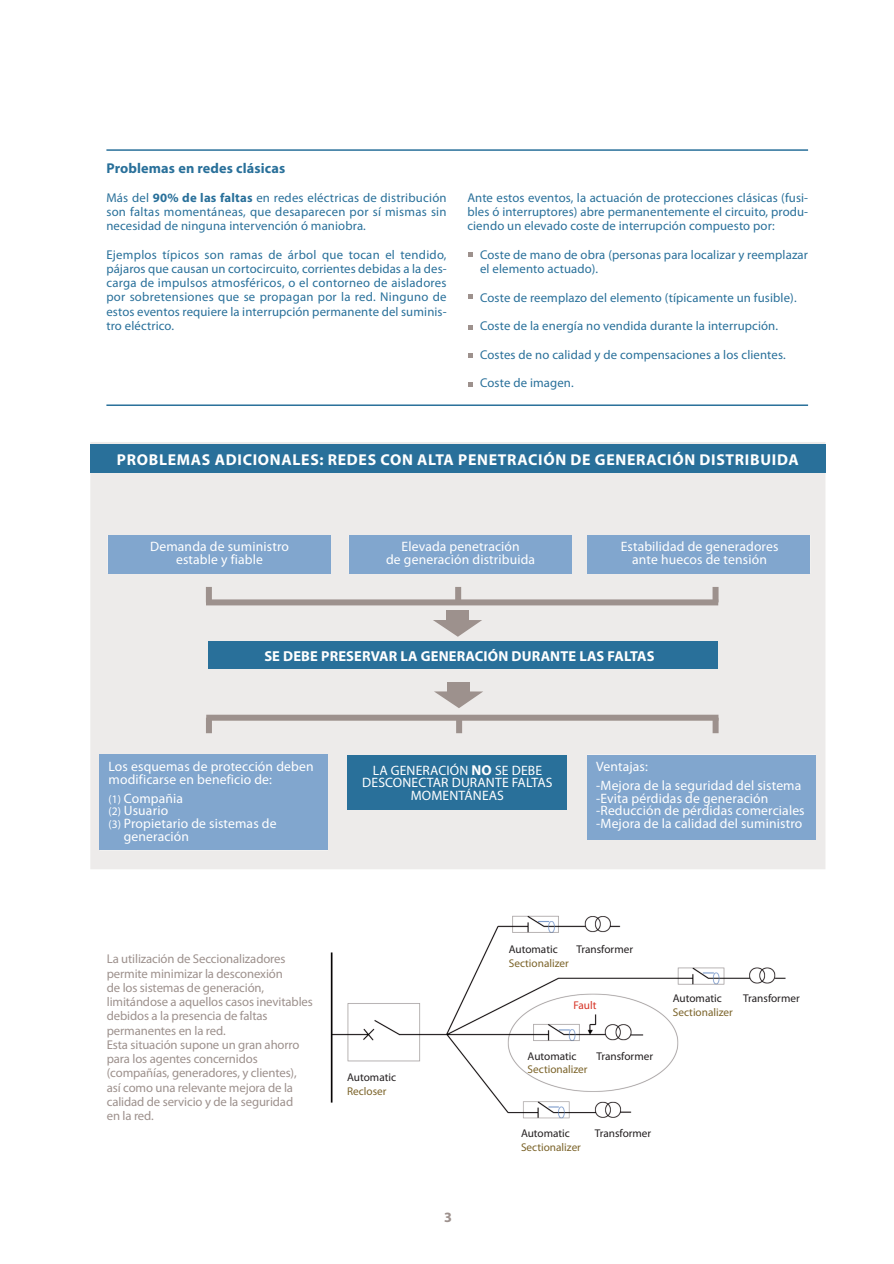
<style>
.page{position:relative;width:894px;height:1264px;background:#fff}
.page>*{position:absolute;margin:0;border:0;box-sizing:border-box;transform-origin:0 0}
.t1{font:700 15.75px "Myriad Pro";letter-spacing:.045em;color:#fff}
.t2{font:700 14.4px "Myriad Pro";letter-spacing:.01em;color:#fff}
.t3{font:700 14.25px "Myriad Pro";letter-spacing:.01em;color:#29709a}
.t4{font:700 14.25px "Myriad Pro";color:#9d918d}
.t5{font:13.65px/12.9px "Myriad Pro";letter-spacing:.01em;color:#fff;text-align:center}
.t6{font:12.75px/14.2px "Myriad Pro";letter-spacing:.01em;color:#29709a;text-align:justify}
.t7{font:12.75px/14.2px "Myriad Pro";letter-spacing:-.01em;color:#9d918d}
.t8{font:11.25px "Myriad Pro";color:#231f20}
.t9{font:11.25px "Myriad Pro";color:#7b6329}
.t10{font:11.25px "Myriad Pro";color:#d63225}
.s1{font-weight:700}
.s2{font-size:11.55px}
.s3{font-weight:700;font-size:14.4px}
</style>
<div class="page">
<img style="left:330px;top:915px;width:456px;height:204px">
<div style="left:90px;top:442px;width:735px;height:427px;background:#edebea"></div>
<div style="left:90px;top:444px;width:735px;height:29px;background:#29709a"></div>
<svg style="left:433px;top:620px;width:49px;height:17px"></svg>
<div style="left:446px;top:611px;width:22px;height:17px;background:#9d918d"></div>
<svg style="left:434px;top:691px;width:49px;height:17px"></svg>
<div style="left:447px;top:682px;width:22px;height:17px;background:#9d918d"></div>
<div style="left:208px;top:641px;width:510px;height:28px;background:#29709a"></div>
<svg style="left:468px;top:252px;width:4px;height:4px"></svg>
<svg style="left:468px;top:294px;width:4px;height:4px"></svg>
<svg style="left:468px;top:325px;width:4px;height:4px"></svg>
<svg style="left:468px;top:353px;width:4px;height:5px"></svg>
<svg style="left:468px;top:382px;width:4px;height:5px"></svg>
<div style="left:349px;top:535px;width:222px;height:38px;background:#81a6ce"></div>
<div style="left:108px;top:535px;width:222px;height:38px;background:#81a6ce"></div>
<div style="left:100px;top:755px;width:228px;height:95px;background:#81a6ce"></div>
<div style="left:587px;top:755px;width:229px;height:85px;background:#81a6ce"></div>
<div style="left:588px;top:535px;width:222px;height:38px;background:#81a6ce"></div>
<div style="left:347px;top:755px;width:220px;height:54px;background:#29709a"></div>
<div style="left:206px;top:599px;width:512px;height:6px;background:#9d918d"></div>
<div style="left:206px;top:587px;width:6px;height:15px;background:#9d918d"></div>
<div style="left:455px;top:587px;width:6px;height:15px;background:#9d918d"></div>
<div style="left:712px;top:587px;width:6px;height:15px;background:#9d918d"></div>
<div style="left:206px;top:715px;width:512px;height:6px;background:#9d918d"></div>
<div style="left:713px;top:718px;width:6px;height:15px;background:#9d918d"></div>
<div style="left:456px;top:718px;width:6px;height:15px;background:#9d918d"></div>
<div style="left:206px;top:718px;width:6px;height:15px;background:#9d918d"></div>
<hr style="left:106px;top:404px;width:702px;height:2px;background:#29709a">
<hr style="left:106px;top:149px;width:702px;height:2px;background:#29709a">
<p class="t3" style="left:106px;top:163px;width:180px">Problemas en redes clásicas</p>
<p class="t6" style="left:106px;top:191px;width:342px">Más del <span class="s1">90% de las faltas</span> en redes eléctricas de distribución son faltas momentáneas, que desaparecen por sí mismas sin necesidad de ninguna intervención ó maniobra.</p>
<p class="t6" style="left:106px;top:248px;width:342px">Ejemplos típicos son ramas de árbol que tocan el tendido, pájaros que causan un cortocircuito, corrientes debidas a la des&shy;carga de impulsos atmosféricos, o el contorneo de aisladores por sobretensiones que se propagan por la red. Ninguno de estos eventos requiere la interrupción permanente del suminis&shy;tro eléctrico.</p>
<p class="t6" style="left:467px;top:191px;width:342px">Ante estos eventos, la actuación de protecciones clásicas (fusi&shy;bles ó interruptores) abre permanentemente el circuito, produ&shy;ciendo un elevado coste de interrupción compuesto por:</p>
<p class="t6" style="left:480px;top:248px;width:329px">Coste de mano de obra (personas para localizar y reemplazar el elemento actuado).</p>
<p class="t6" style="left:480px;top:291px;width:318px">Coste de reemplazo del elemento (típicamente un fusible).</p>
<p class="t6" style="left:480px;top:320px;width:300px">Coste de la energía no vendida durante la interrupción.</p>
<p class="t6" style="left:480px;top:348px;width:307px">Costes de no calidad y de compensaciones a los clientes.</p>
<p class="t6" style="left:480px;top:377px;width:95px">Coste de imagen.</p>
<p class="t1" style="left:117px;top:453px;width:683px">PROBLEMAS ADICIONALES: REDES CON ALTA PENETRACIÓN DE GENERACIÓN DISTRIBUIDA</p>
<p class="t5" style="left:150px;top:541px;width:140px">Demanda de suministro estable y fiable</p>
<p class="t5" style="left:386px;top:541px;width:150px">Elevada penetración<br>de generación distribuida</p>
<p class="t5" style="left:621px;top:541px;width:159px">Estabilidad de generadores ante huecos de tensión</p>
<p class="t2" style="left:264px;top:651px;width:392px">SE DEBE PRESERVAR LA GENERACIÓN DURANTE LAS FALTAS</p>
<p class="t5" style="left:109px;top:761px;width:206px;text-align:left">Los esquemas de protección deben modificarse en beneficio de:</p>
<p class="t5" style="left:109px;top:792px;width:76px"><span class="s2">(1)</span> Compañia</p>
<p class="t5" style="left:109px;top:805px;width:61px"><span class="s2">(2)</span> Usuario</p>
<p class="t5" style="left:109px;top:818px;width:169px"><span class="s2">(3)</span> Propietario de sistemas de</p>
<p class="t5" style="left:124px;top:831px;width:67px">generación</p>
<p class="t5" style="left:362px;top:764px;width:192px">LA GENERACIÓN <span class="s3">NO</span> SE DEBE<br>DESCONECTAR DURANTE FALTAS<br>MOMENTÁNEAS</p>
<p class="t5" style="left:596px;top:758px;width:207px;line-height:18.6px;text-align:left">Ventajas:<br>-Mejora de la seguridad del sistema</p>
<p class="t5" style="left:596px;top:792px;width:210px;text-align:left">-Evita pérdidas de generación -Reducción de pérdidas comerciales -Mejora de la calidad del suministro</p>
<p class="t7" style="left:107px;top:953px;width:208px">La utilización de Seccionalizadores permite minimizar la desconexión<br>de los sistemas de generación, limitándose a aquellos casos inevitables debidos a la presencia de faltas permanentes en la red.<br>Esta situación supone un gran ahorro para los agentes concernidos (compañías, generadores, y clientes), así como una relevante mejora de la calidad de servicio y de la seguridad<br>en la red.</p>
<p class="t8" style="left:347px;top:1073px;width:50px">Automatic</p>
<p class="t9" style="left:347px;top:1087px;width:41px">Recloser</p>
<p class="t4" style="left:444px;top:1212px;width:9px">3</p>
<p class="t8" style="left:576px;top:945px;width:58px">Transformer</p>
<p class="t8" style="left:509px;top:945px;width:50px">Automatic</p>
<p class="t9" style="left:509px;top:959px;width:61px">Sectionalizer</p>
<p class="t10" style="left:573px;top:1001px;width:24px">Fault</p>
<p class="t8" style="left:528px;top:1052px;width:50px">Automatic</p>
<p class="t9" style="left:528px;top:1065px;width:61px">Sectionalizer</p>
<p class="t8" style="left:596px;top:1052px;width:58px">Transformer</p>
<p class="t8" style="left:673px;top:994px;width:50px">Automatic</p>
<p class="t9" style="left:673px;top:1008px;width:61px">Sectionalizer</p>
<p class="t8" style="left:743px;top:994px;width:58px">Transformer</p>
<p class="t8" style="left:521px;top:1129px;width:50px">Automatic</p>
<p class="t9" style="left:521px;top:1142px;width:61px">Sectionalizer</p>
<p class="t8" style="left:595px;top:1129px;width:58px">Transformer</p>
</div>
